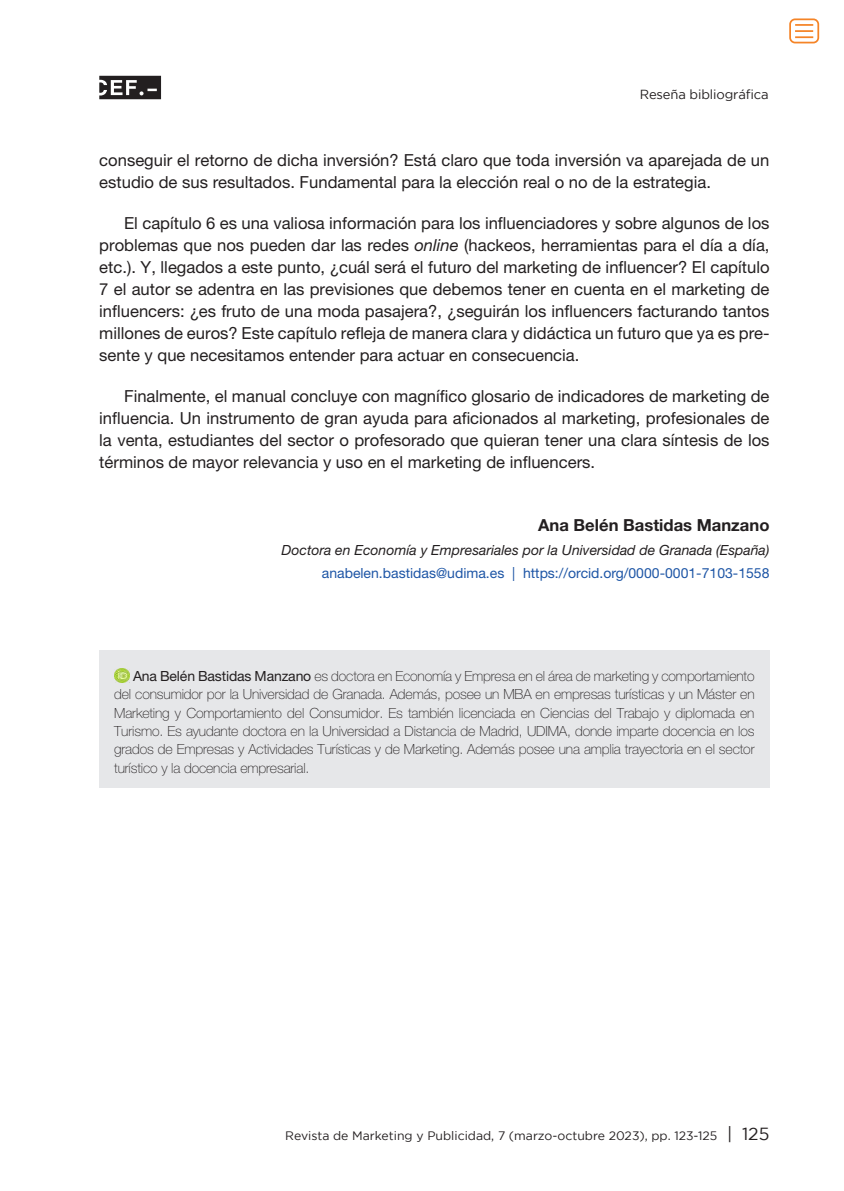
<style>
.page{position:relative;width:844px;height:1191px;background:#fff}
.page>*{position:absolute;margin:0;border:0;box-sizing:border-box;transform-origin:0 0}
.texto_normal{font:16.62px/21.9px "Helvetica Neue LT Std";color:#231f20;text-align:justify}
.Autor{font:700 16.62px "Helvetica Neue LT Std";color:#231f20}
.ref__bibliograficas{font:100 14px/18.4px "Helvetica Neue LT Std";letter-spacing:-.01em;color:#231f20;text-align:justify}
.Cargo_autor{font:italic 14px "Helvetica Neue LT Std";color:#231f20}
.Cargo_autor-2{font:14px "Helvetica Neue LT Std";color:#1e56a6}
.t1{font:13.12px "Gotham";letter-spacing:-.01em;color:#231f20}
.t2{font:12.25px "Gotham";color:#231f20}
.s1{font-style:italic}
.s2{font-weight:400}
.s3{font-size:17.5px}
</style>
<div class="page">
<svg style="left:99px;top:76px;width:62px;height:23px"></svg>
<div style="left:99px;top:650px;width:670px;height:137px;background:#e6e7e9"></div>
<img style="left:115px;top:668px;width:14px;height:15px">
<div style="left:789px;top:18px;width:30px;height:25px;border:2px solid #f58427;border-radius:5px"></div>
<svg style="left:795px;top:24px;width:18px;height:14px"></svg>
<p class="t1" style="left:639px;top:87px;width:130px">Reseña bibliográfica</p>
<p class="texto_normal" style="left:99px;top:149px;width:671px">conseguir el retorno de dicha inversión? Está claro que toda inversión va aparejada de un estudio de sus resultados. Fundamental para la elección real o no de la estrategia.</p>
<p class="texto_normal" style="left:99px;top:212px;width:671px;text-indent:25px">El capítulo 6 es una valiosa información para los influenciadores y sobre algunos de los problemas que nos pueden dar las redes <span class="s1">online</span> (hackeos, herramientas para el día a día, etc.). Y, llegados a este punto, ¿cuál será el futuro del marketing de influencer? El capítulo 7 el autor se adentra en las previsiones que debemos tener en cuenta en el marketing de influencers: ¿es fruto de una moda pasajera?, ¿seguirán los influencers facturando tantos millones de euros? Este capítulo refleja de manera clara y didáctica un futuro que ya es pre&shy;sente y que necesitamos entender para actuar en consecuencia.</p>
<p class="texto_normal" style="left:99px;top:385px;width:671px;text-indent:25px">Finalmente, el manual concluye con magnífico glosario de indicadores de marketing de influencia. Un instrumento de gran ayuda para aficionados al marketing, profesionales de la venta, estudiantes del sector o profesorado que quieran tener una clara síntesis de los términos de mayor relevancia y uso en el marketing de influencers.</p>
<p class="Autor" style="left:538px;top:515px;width:233px">Ana Belén Bastidas Manzano</p>
<p class="Cargo_autor" style="left:281px;top:542px;width:489px">Doctora en Economía y Empresariales por la Universidad de Granada (España)</p>
<p class="Cargo_autor-2" style="left:322px;top:564px;width:449px">anabelen.bastidas@udima.es | https://orcid.org/0000-0001-7103-1558</p>
<p class="ref__bibliograficas" style="left:114px;top:666px;width:641px;text-indent:19px"><span class="s2">Ana Belén Bastidas Manzano</span> es doctora en Economía y Empresa en el área de marketing y comportamiento del consumidor por la Universidad de Granada. Además, posee un MBA en empresas turísticas y un Máster en Marketing y Comportamiento del Consumidor. Es también licenciada en Ciencias del Trabajo y diplomada en Turismo. Es ayudante doctora en la Universidad a Distancia de Madrid, UDIMA, donde imparte docencia en los grados de Empresas y Actividades Turísticas y de Marketing. Además posee una amplia trayectoria en el sector turístico y la docencia empresarial.</p>
<p class="t2" style="left:285px;top:1128px;width:485px">Revista de Marketing y Publicidad, 7 (marzo-octubre 2023), pp. 123-125 <span class="s3">| 125</span></p>
</div>
